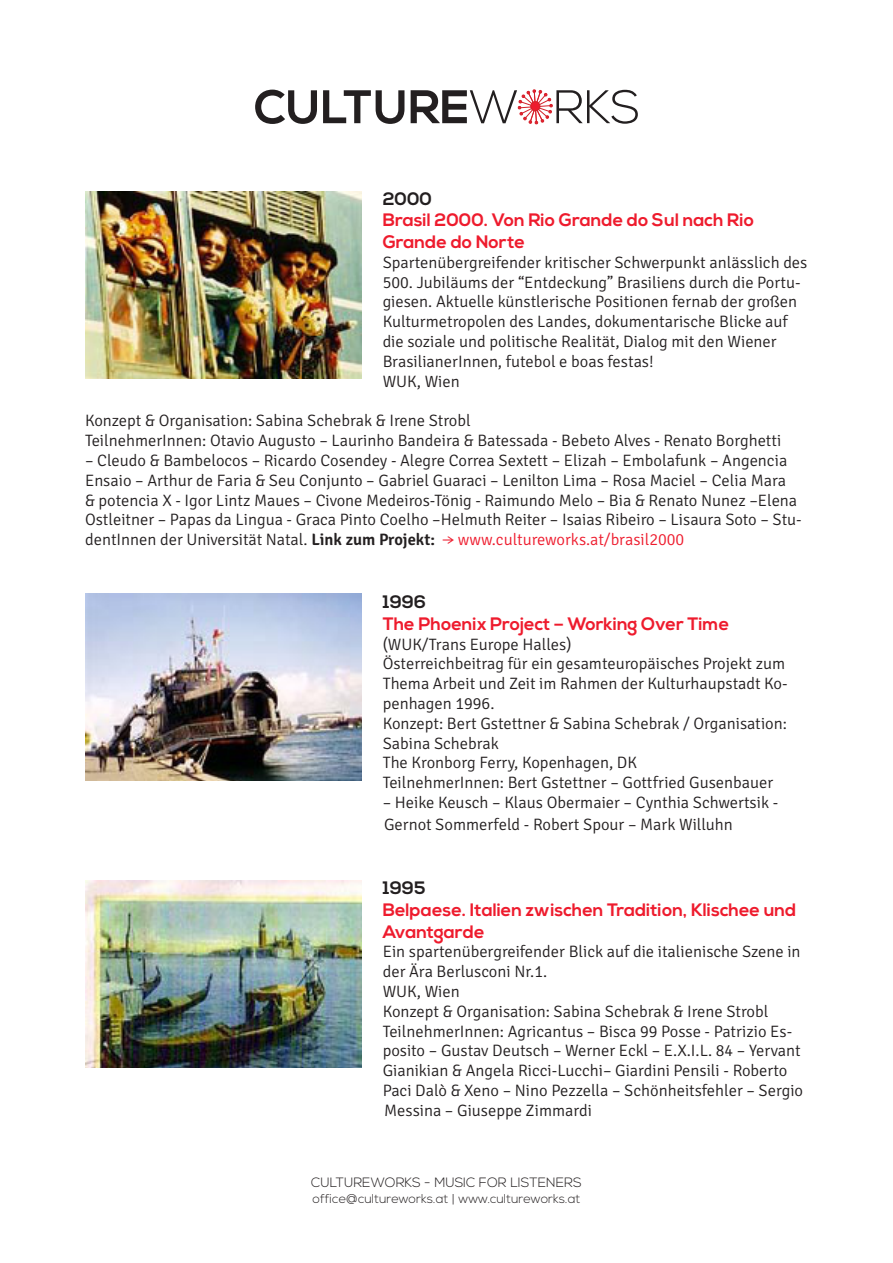
<style>
.page{position:relative;width:893px;height:1263px;background:#fff}
.page>*{position:absolute;margin:0;border:0;box-sizing:border-box;transform-origin:0 0}
.t1{font:700 18px/21.6px "Nexa";color:#ee1b2d}
.t2{font:700 18px "Nexa";color:#231f20}
.t3{font:300 16.5px/19.8px "Signika";color:#231f20}
.t4{font:300 13.5px "Nexa";color:#231f20}
.t5{font:300 12.75px "Nexa";color:#231f20}
.s1{font-weight:600}
.s2{font-family:"Regular";font-weight:400;color:#ee1b2d}
.s3{color:#ee1b2d}
</style>
<div class="page">
<svg style="left:255px;top:90px;width:62px;height:34px"></svg>
<svg style="left:323px;top:90px;width:81px;height:34px"></svg>
<svg style="left:411px;top:89px;width:227px;height:35px"></svg>
<div style="left:531px;top:102px;width:9px;height:9px;background:#ee1b2d;border-radius:50%"></div>
<div style="left:530px;top:101px;width:10px;height:10px;border:1px solid #d3212a;border-radius:50%"></div>
<img style="left:85px;top:191px;width:276px;height:187px">
<img style="left:85px;top:594px;width:276px;height:187px">
<img style="left:85px;top:880px;width:276px;height:187px">
<p class="t2" style="left:383px;top:188px;width:51px">2000</p>
<p class="t1" style="left:383px;top:210px;width:373px">Brasil 2000. Von Rio Grande do Sul nach Rio<br>Grande do Norte</p>
<p class="t3" style="left:383px;top:253px;width:426px">Spartenübergreifender kritischer Schwerpunkt anlässlich des 500. Jubiläums der “Entdeckung” Brasiliens durch die Portu&shy;giesen. Aktuelle künstlerische Positionen fernab der großen Kulturmetropolen des Landes, dokumentarische Blicke auf die soziale und politische Realität, Dialog mit den Wiener BrasilianerInnen, futebol e boas festas!</p>
<p class="t3" style="left:383px;top:371px;width:79px">WUK, Wien</p>
<p class="t3" style="left:85px;top:411px;width:387px">Konzept &amp; Organisation: Sabina Schebrak &amp; Irene Strobl</p>
<p class="t3" style="left:85px;top:431px;width:698px">TeilnehmerInnen: Otavio Augusto – Laurinho Bandeira &amp; Batessada - Bebeto Alves - Renato Borghetti</p>
<p class="t3" style="left:85px;top:451px;width:718px">– Cleudo &amp; Bambelocos – Ricardo Cosendey - Alegre Correa Sextett – Elizah – Embolafunk – Angencia Ensaio – Arthur de Faria &amp; Seu Conjunto – Gabriel Guaraci – Lenilton Lima – Rosa Maciel – Celia Mara<br>&amp; potencia X - Igor Lintz Maues – Civone Medeiros-Tönig - Raimundo Melo – Bia &amp; Renato Nunez –Elena Ostleitner – Papas da Lingua - Graca Pinto Coelho –Helmuth Reiter – Isaias Ribeiro – Lisaura Soto – Stu&shy;dentInnen der Universität Natal. <span class="s1">Link zum Projekt:</span> <span class="s2">&gt;</span> <span class="s3">www.cultureworks.at/brasil2000</span></p>
<p class="t2" style="left:383px;top:591px;width:45px">1996</p>
<p class="t1" style="left:383px;top:613px;width:348px">The Phoenix Project – Working Over Time</p>
<p class="t3" style="left:383px;top:634px;width:190px">(WUK/Trans Europe Halles)</p>
<p class="t3" style="left:383px;top:654px;width:406px">Österreichbeitrag für ein gesamteuropäisches Projekt zum<br>Thema Arbeit und Zeit im Rahmen der Kulturhaupstadt Ko&shy;penhagen 1996.</p>
<p class="t3" style="left:383px;top:713px;width:406px">Konzept: Bert Gstettner &amp; Sabina Schebrak / Organisation:<br>Sabina Schebrak</p>
<p class="t3" style="left:383px;top:753px;width:256px">The Kronborg Ferry, Kopenhagen, DK</p>
<p class="t3" style="left:383px;top:773px;width:392px">TeilnehmerInnen: Bert Gstettner – Gottfried Gusenbauer</p>
<p class="t3" style="left:383px;top:792px;width:397px;line-height:21.6px">– Heike Keusch – Klaus Obermaier – Cynthia Schwertsik -<br>Gernot Sommerfeld - Robert Spour – Mark Willuhn</p>
<p class="t2" style="left:383px;top:878px;width:44px">1995</p>
<p class="t1" style="left:383px;top:900px;width:415px">Belpaese. Italien zwischen Tradition, Klischee und<br>Avantgarde</p>
<p class="t3" style="left:383px;top:942px;width:419px">Ein spartenübergreifender Blick auf die italienische Szene in der Ära Berlusconi Nr.1.</p>
<p class="t3" style="left:383px;top:982px;width:79px">WUK, Wien</p>
<p class="t3" style="left:383px;top:1001px;width:387px">Konzept &amp; Organisation: Sabina Schebrak &amp; Irene Strobl</p>
<p class="t3" style="left:383px;top:1021px;width:422px">TeilnehmerInnen: Agricantus – Bisca 99 Posse - Patrizio Es&shy;posito – Gustav Deutsch – Werner Eckl – E.X.I.L. 84 – Yervant Gianikian &amp; Angela Ricci-Lucchi– Giardini Pensili - Roberto Paci Dalò &amp; Xeno – Nino Pezzella – Schönheitsfehler – Sergio Messina – Giuseppe Zimmardi</p>
<p class="t4" style="left:311px;top:1175px;width:272px">CULTUREWORKS - MUSIC FOR LISTENERS</p>
<p class="t5" style="left:313px;top:1191px;width:269px">office@cultureworks.at | www.cultureworks.at</p>
</div>
